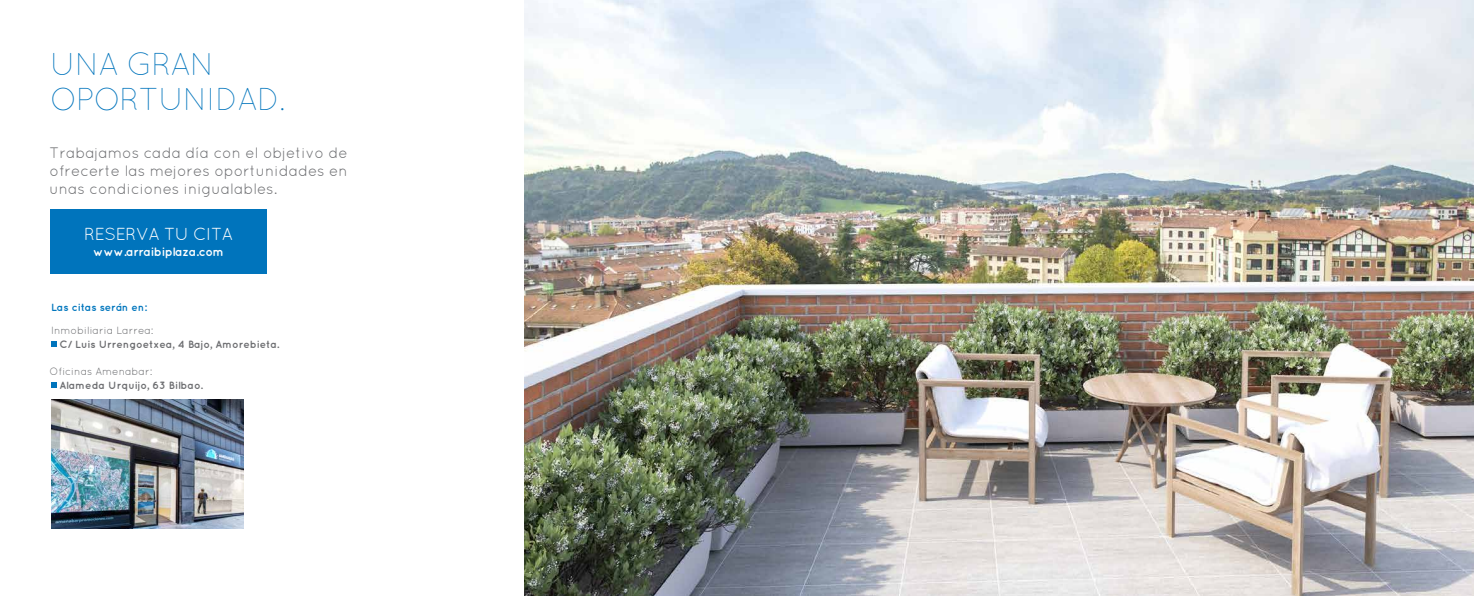
<style>
.page{position:relative;width:1474px;height:596px;background:#fff}
.page>*{position:absolute;margin:0;border:0;box-sizing:border-box;transform-origin:0 0}
.t1{font:300 31.5px/35px "Quicksand";letter-spacing:-.025em;color:#0074bc}
.t2{font:17.32px "Quicksand";letter-spacing:-.025em;color:#fff}
.t3{font:15.14px/18.1px "Quicksand";color:#6d6e71;text-align:justify}
.t4{font:700 12.16px "Quicksand";letter-spacing:-.025em;color:#fff}
.t5{font:700 10.5px "Quicksand";color:#6d6e71}
.t6{font:10.5px "Quicksand";color:#6d6e71}
.t7{font:700 10.5px "Quicksand";color:#0076bd}
</style>
<div class="page">
<img style="left:524px;top:0;width:949px;height:595px">
<svg style="left:51px;top:341px;width:5px;height:5px"></svg>
<img style="left:51px;top:399px;width:192px;height:129px">
<div style="left:50px;top:208px;width:217px;height:65px;background:#0074bc"></div>
<svg style="left:51px;top:382px;width:5px;height:5px"></svg>
<h1 class="t1" style="left:50px;top:46px;width:166px">UNA GRAN<br>OPOR</h1>
<h1 class="t1" style="left:139px;top:81px;width:149px">TUNIDAD.</h1>
<p class="t3" style="left:50px;top:143px;width:299px">Trabajamos cada día con el objetivo de ofrecerte las mejores oportunidades en unas condiciones inigualables.</p>
<p class="t2" style="left:84px;top:224px;width:150px">RESERVA TU CITA</p>
<p class="t4" style="left:93px;top:244px;width:132px">www.arraibiplaza.com</p>
<p class="t7" style="left:51px;top:301px;width:97px">Las citas serán en:</p>
<p class="t6" style="left:51px;top:324px;width:104px">Inmobiliaria Larrea:</p>
<p class="t5" style="left:59px;top:338px;width:221px">C/ Luis U rrengoetxea, 4 Bajo, Amorebieta.</p>
<p class="t6" style="left:50px;top:365px;width:104px">Oficinas Amenabar:</p>
<p class="t5" style="left:59px;top:378px;width:145px">Alameda U rquijo, 63 Bilbao.</p>
</div>
